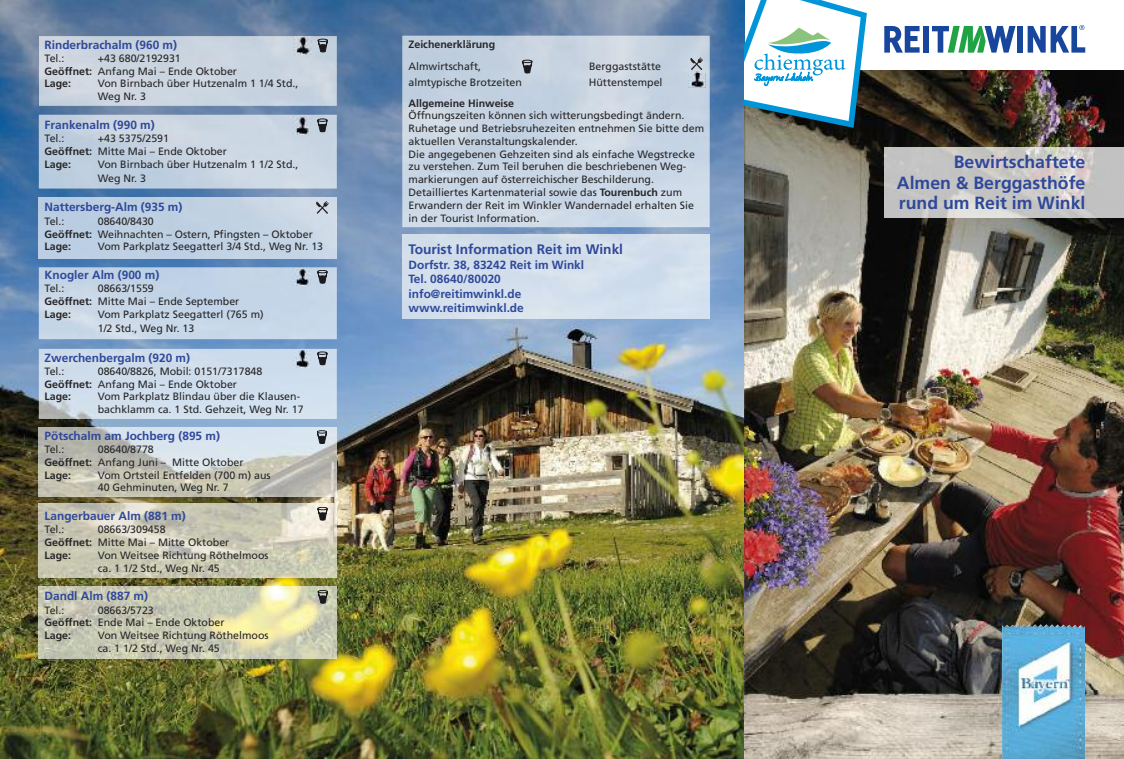
<style>
.page{position:relative;width:1124px;height:759px;background:#fff}
.page>*{position:absolute;margin:0;border:0;box-sizing:border-box;transform-origin:0 0}
.t1{font:700 17.62px/20.2px "Frutiger LT";color:#2f489a;text-align:justify}
.t2{font:700 13.75px "Frutiger LT";color:#2f489a}
.t3{font:700 11.88px/14.2px "Frutiger LT";color:#2f489a}
.t4{font:10.62px/12.8px "Frutiger LT";color:#272627}
.t5{font:700 10.62px "Frutiger LT";color:#272627}
.s1{font-weight:700}
</style>
<div class="page">
<img style="left:0;top:0;width:744px;height:758px">
<img style="left:744px;top:71px;width:379px;height:687px">
<svg style="left:744px;top:738px;width:1px;height:20px"></svg>
<img style="left:744px;top:690px;width:379px;height:48px">
<svg style="left:744px;top:0;width:122px;height:128px"></svg>
<svg style="left:884px;top:26px;width:35px;height:27px"></svg>
<div style="left:923px;top:26px;width:6px;height:27px;background:#18469d"></div>
<svg style="left:932px;top:26px;width:83px;height:27px"></svg>
<div style="left:1017px;top:26px;width:5px;height:27px;background:#18469d"></div>
<svg style="left:1027px;top:25px;width:58px;height:28px"></svg>
<img style="left:39px;top:36px;width:298px;height:70px">
<img style="left:39px;top:115px;width:298px;height:73px">
<img style="left:39px;top:198px;width:298px;height:60px">
<img style="left:39px;top:267px;width:298px;height:72px">
<div style="left:39px;top:349px;width:298px;height:70px;background:#d0deed"></div>
<img style="left:39px;top:427px;width:298px;height:69px">
<img style="left:39px;top:503px;width:298px;height:74px">
<img style="left:39px;top:586px;width:298px;height:72px">
<img style="left:402px;top:36px;width:307px;height:191px">
<div style="left:402px;top:235px;width:307px;height:83px;background:#d3dfec"></div>
<svg style="left:522px;top:60px;width:10px;height:13px"></svg>
<svg style="left:316px;top:201px;width:13px;height:13px"></svg>
<svg style="left:317px;top:430px;width:10px;height:13px"></svg>
<svg style="left:317px;top:507px;width:10px;height:13px"></svg>
<svg style="left:318px;top:590px;width:10px;height:13px"></svg>
<svg style="left:318px;top:39px;width:10px;height:13px"></svg>
<img style="left:1106px;top:148px;width:17px;height:69px">
<img style="left:860px;top:143px;width:246px;height:95px">
<img style="left:860px;top:143px;width:17px;height:12px">
<img style="left:294px;top:37px;width:17px;height:17px">
<svg style="left:317px;top:119px;width:10px;height:13px"></svg>
<img style="left:293px;top:117px;width:17px;height:17px">
<svg style="left:317px;top:270px;width:10px;height:13px"></svg>
<img style="left:293px;top:268px;width:17px;height:17px">
<svg style="left:317px;top:351px;width:10px;height:14px"></svg>
<img style="left:293px;top:349px;width:17px;height:18px">
<img style="left:688px;top:72px;width:17px;height:16px">
<svg style="left:688px;top:57px;width:17px;height:15px"></svg>
<p class="t3" style="left:45px;top:38px;width:134px">Rinderbrachalm (960 m)</p>
<p class="t4" style="left:45px;top:53px;width:21px">Tel.:</p>
<p class="t4" style="left:45px;top:53px;width:194px;text-indent:53px">+43 680/2192931<br><span class="s1">Geöffnet:</span> Anfang Mai – Ende Oktober<br><span class="s1">Lage:</span></p>
<p class="t4" style="left:98px;top:78px;width:202px">Von Birnbach über Hutzenalm 1 1/4 Std.,<br>Weg Nr. 3</p>
<p class="t3" style="left:45px;top:118px;width:112px">Frankenalm (990 m)</p>
<p class="t4" style="left:45px;top:133px;width:21px">Tel.:</p>
<p class="t4" style="left:45px;top:133px;width:184px;text-indent:53px">+43 5375/2591<br><span class="s1">Geöffnet:</span> Mitte Mai – Ende Oktober<br><span class="s1">Lage:</span></p>
<p class="t4" style="left:98px;top:158px;width:202px;line-height:14.1px">Von Birnbach über Hutzenalm 1 1/2 Std.,<br>Weg Nr. 3</p>
<p class="t3" style="left:45px;top:201px;width:139px">Nattersberg-Alm (935 m)</p>
<p class="t4" style="left:45px;top:215px;width:21px">Tel.:</p>
<p class="t4" style="left:45px;top:215px;width:270px;text-indent:53px">08640/8430<br><span class="s1">Geöffnet:</span> Weihnachten – Ostern, Pfingsten – Oktober<br><span class="s1">Lage:</span></p>
<p class="t4" style="left:98px;top:241px;width:227px">Vom Parkplatz Seegatterl 3/4 Std., Weg Nr. 13</p>
<p class="t3" style="left:45px;top:268px;width:116px">Knogler Alm (900 m)</p>
<p class="t4" style="left:45px;top:283px;width:21px">Tel.:</p>
<p class="t4" style="left:45px;top:283px;width:196px;text-indent:53px">08663/1559<br><span class="s1">Geöffnet:</span> Mitte Mai – Ende September<br><span class="s1">Lage:</span></p>
<p class="t4" style="left:98px;top:308px;width:167px;line-height:14.1px">Vom Parkplatz Seegatterl (765 m)<br>1/2 Std., Weg Nr. 13</p>
<p class="t3" style="left:45px;top:351px;width:147px">Zwerchenbergalm (920 m)</p>
<p class="t4" style="left:45px;top:365px;width:21px">Tel.:</p>
<p class="t4" style="left:45px;top:365px;width:219px;text-indent:53px">08640/8826, Mobil: 0151/7317848<br><span class="s1">Geöffnet:</span> Anfang Mai – Ende Oktober<br><span class="s1">Lage:</span></p>
<p class="t4" style="left:98px;top:391px;width:207px">Vom Parkplatz Blindau über die Klausen&shy;bachklamm ca. 1 Std. Gehzeit, Weg Nr. 17</p>
<p class="t3" style="left:45px;top:429px;width:177px">Pötschalm am Jochberg (895 m)</p>
<p class="t4" style="left:45px;top:443px;width:21px">Tel.:</p>
<p class="t4" style="left:45px;top:443px;width:200px;text-indent:53px">08640/8778<br><span class="s1">Geöffnet:</span> Anfang Juni – Mitte Oktober<br><span class="s1">Lage:</span></p>
<p class="t4" style="left:98px;top:469px;width:174px">Vom Ortsteil Entfelden (700 m) aus<br>40 Gehminuten, Weg Nr. 7</p>
<p class="t3" style="left:45px;top:509px;width:143px">Langerbauer Alm (881 m)</p>
<p class="t4" style="left:45px;top:524px;width:21px">Tel.:</p>
<p class="t4" style="left:45px;top:524px;width:186px;text-indent:53px">08663/309458<br><span class="s1">Geöffnet:</span> Mitte Mai – Mitte Oktober<br><span class="s1">Lage:</span></p>
<p class="t4" style="left:98px;top:549px;width:172px">Von Weitsee Richtung Röthelmoos ca. 1 1/2 Std., Weg Nr. 45</p>
<p class="t3" style="left:45px;top:589px;width:105px">Dandl Alm (887 m)</p>
<p class="t4" style="left:45px;top:604px;width:21px">Tel.:</p>
<p class="t4" style="left:45px;top:604px;width:181px;text-indent:53px">08663/5723<br><span class="s1">Geöffnet:</span> Ende Mai – Ende Oktober<br><span class="s1">Lage:</span></p>
<p class="t4" style="left:98px;top:629px;width:172px">Von Weitsee Richtung Röthelmoos ca. 1 1/2 Std., Weg Nr. 45</p>
<p class="t5" style="left:408px;top:40px;width:88px">Zeichenerklärung</p>
<p class="t4" style="left:408px;top:61px;width:74px">Almwirtschaft,</p>
<p class="t4" style="left:589px;top:61px;width:73px">Berggaststätte</p>
<p class="t4" style="left:408px;top:77px;width:115px">almtypische Brotzeiten</p>
<p class="t4" style="left:588px;top:77px;width:75px">Hüttenstempel</p>
<p class="t5" style="left:408px;top:99px;width:107px">Allgemeine Hinweise</p>
<p class="t4" style="left:408px;top:110px;width:297px">Öffnungszeiten können sich witterungsbedingt ändern.<br>Ruhetage und Betriebsruhezeiten entnehmen Sie bitte dem aktuellen Veranstaltungskalender.<br>Die angegebenen Gehzeiten sind als einfache Wegstrecke zu verstehen. Zum Teil beruhen die beschriebenen Weg&shy;markierungen auf österreichischer Beschilderung.<br>Detailliertes Kartenmaterial sowie das <span class="s1">Tourenbuch</span> zum Erwandern der Reit im Winkler Wandernadel erhalten Sie in der Tourist Information.</p>
<p class="t2" style="left:408px;top:244px;width:216px">Tourist Information Reit im Winkl</p>
<p class="t3" style="left:408px;top:259px;width:177px">Dorfstr. 38, 83242 Reit im Winkl<br>Tel. 08640/80020 info@reitimwinkl.de www.reitimwinkl.de</p>
<h1 class="t1" style="left:896px;top:153px;width:190px;text-indent:57px">Bewirtschaftete Almen &amp; Berggasthöfe rund um Reit im Winkl</h1>
</div>
